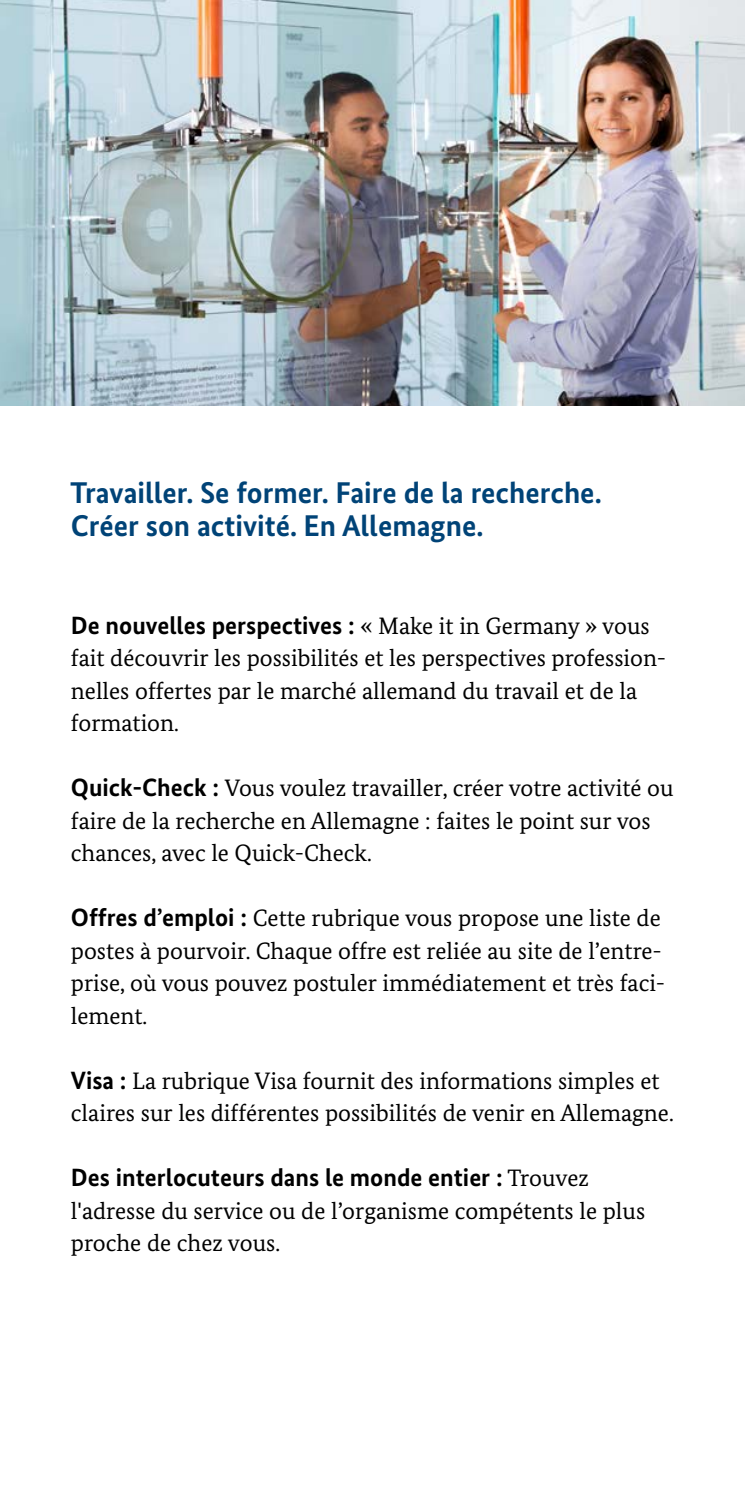
<style>
.page{position:relative;width:745px;height:1489px;background:#fff}
.page>*{position:absolute;margin:0;border:0;box-sizing:border-box;transform-origin:0 0}
.t1{font:700 30px/32.5px "Bundes Sans";color:#004377}
.t2{font:700 25px "Bundes Sans";color:#000}
.t3{font:23.75px/32.5px "Bundes Serif";color:#000}
.s1{font-family:"Bundes Serif";font-weight:400;font-size:23.75px}
.s2{font-family:"Bundes Sans";font-weight:700;font-size:25px}
</style>
<div class="page">
<img style="left:0;top:0;width:744px;height:406px">
<h2 class="t1" style="left:70px;top:476px;width:532px">Travailler. Se former. Faire de la recherche.<br>Créer son activité. En Allemagne.</h2>
<h3 class="t2" style="left:71px;top:609px;width:580px">De nouvelles perspectives : <span class="s1">« Make it in Germany » vous</span></h3>
<p class="t3" style="left:71px;top:641px;width:596px">fait découvrir les possibilités et les perspectives profession&shy;nelles offertes par le marché allemand du travail et de la formation.</p>
<h3 class="t3" style="left:71px;top:771px;width:603px"><span class="s2">Quick-Check :</span> Vous voulez travailler, créer votre activité ou</h3>
<p class="t3" style="left:71px;top:804px;width:581px">faire de la recherche en Allemagne : faites le point sur vos chances, avec le Quick-Check.</p>
<h3 class="t3" style="left:71px;top:901px;width:591px"><span class="s2">Offres d’emploi :</span> Cette rubrique vous propose une liste de</h3>
<p class="t3" style="left:71px;top:934px;width:595px">postes à pourvoir. Chaque offre est reliée au site de l’entre&shy;prise, où vous pouvez postuler immédiatement et très faci&shy;lement.</p>
<h3 class="t3" style="left:71px;top:1064px;width:589px"><span class="s2">Visa :</span> La rubrique Visa fournit des informations simples et</h3>
<p class="t3" style="left:71px;top:1096px;width:604px">claires sur les différentes possibilités de venir en Allemagne.</p>
<h3 class="t2" style="left:71px;top:1162px;width:519px">Des interlocuteurs dans le monde entier : <span class="s1">Trouvez</span></h3>
<p class="t3" style="left:71px;top:1194px;width:575px">l'adresse du service ou de l’organisme compétents le plus proche de chez vous.</p>
</div>
